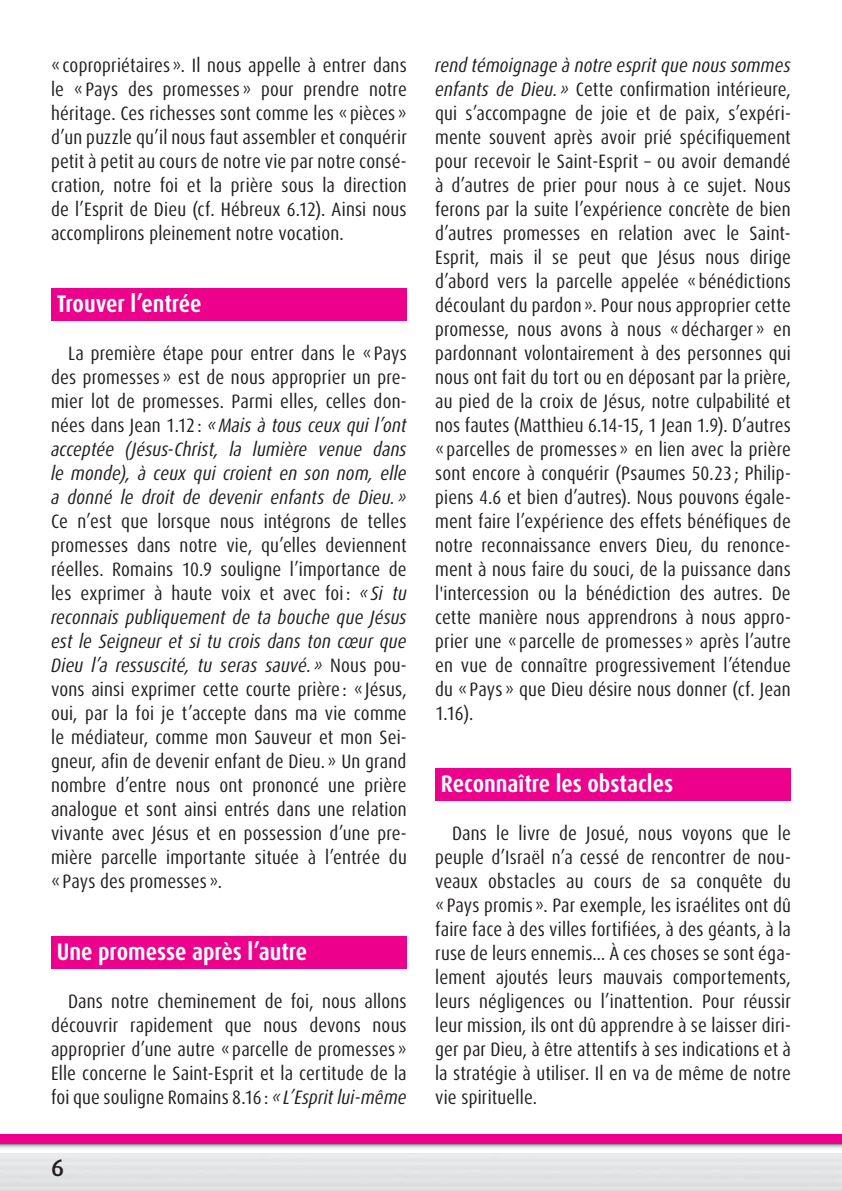
<style>
.page{position:relative;width:842px;height:1191px;background:#fff}
.page>*{position:absolute;margin:0;border:0;box-sizing:border-box;transform-origin:0 0}
.t1{font:700 condensed 24px "Dax OT";color:#fff}
.t2{font:500 24px "Dax OT";color:#231f20}
.t3{font:condensed 19.4px/24px "Dax OT";letter-spacing:.01em;color:#231f20;text-align:justify}
.t4{font:italic condensed 19.4px/24px "Dax OT";letter-spacing:.01em;color:#231f20;text-align:justify}
.s1{font-style:normal}
.s2{font-style:italic}
</style>
<div class="page">
<svg style="left:0;top:1143px;width:841px;height:6px"></svg>
<div style="left:0;top:1134px;width:842px;height:9px;background:#ec008c"></div>
<img style="left:841px;top:1153px;width:1px;height:38px">
<div style="left:51px;top:288px;width:356px;height:33px;background:#ec008c"></div>
<div style="left:435px;top:768px;width:356px;height:33px;background:#ec008c"></div>
<div style="left:51px;top:936px;width:356px;height:33px;background:#ec008c"></div>
<p class="t3" style="left:51px;top:55px;width:357px">« copropriétaires ». Il nous appelle à entrer dans le « Pays des promesses » pour prendre notre héritage. Ces richesses sont comme les « pièces » d’un puzzle qu’il nous faut assembler et conquérir petit à petit au cours de notre vie par notre consé&shy;cration, notre foi et la prière sous la direction de l’Esprit de Dieu (cf. Hébreux 6.12). Ainsi nous accomplirons pleinement notre vocation.</p>
<p class="t1" style="left:57px;top:295px;width:146px">Trouver l’entrée</p>
<p class="t4" style="left:51px;top:343px;width:357px;text-indent:17px"><span class="s1">La première étape pour entrer dans le « Pays des promesses » est de nous approprier un pre&shy;mier lot de promesses. Parmi elles, celles don&shy;nées dans Jean 1.12 :</span> « Mais à tous ceux qui l’ont acceptée (Jésus-Christ, la lumière venue dans le monde), à ceux qui croient en son nom, elle a donné le droit de devenir enfants de Dieu. »</p>
<p class="t3" style="left:51px;top:511px;width:357px">Ce n’est que lorsque nous intégrons de telles promesses dans notre vie, qu’elles deviennent réelles. Romains 10.9 souligne l’importance de les exprimer à haute voix et avec foi : <span class="s2">« Si tu reconnais publiquement de ta bouche que Jésus est le Seigneur et si tu crois dans ton cœur que Dieu l’a ressuscité, tu seras sauvé. »</span> Nous pou&shy;vons ainsi exprimer cette courte prière : « Jésus, oui, par la foi je t’accepte dans ma vie comme le médiateur, comme mon Sauveur et mon Sei&shy;gneur, afin de devenir enfant de Dieu. » Un grand nombre d’entre nous ont prononcé une prière analogue et sont ainsi entrés dans une relation vivante avec Jésus et en possession d’une pre&shy;mière parcelle importante située à l’entrée du « Pays des promesses ».</p>
<p class="t1" style="left:57px;top:943px;width:252px">Une promesse après l’autre</p>
<p class="t3" style="left:51px;top:991px;width:357px;text-indent:17px">Dans notre cheminement de foi, nous allons découvrir rapidement que nous devons nous approprier d’une autre « parcelle de promesses » Elle concerne le Saint-Esprit et la certitude de la foi que souligne Romains 8.16 : <span class="s2">« L’Esprit lui-même</span></p>
<p class="t2" style="left:51px;top:1156px;width:15px">6</p>
<p class="t3" style="left:435px;top:55px;width:357px"><span class="s2">rend témoignage à notre esprit que nous sommes enfants de Dieu. »</span> Cette confirmation intérieure, qui s’accompagne de joie et de paix, s’expéri&shy;mente souvent après avoir prié spécifiquement pour recevoir le Saint-Esprit – ou avoir demandé à d’autres de prier pour nous à ce sujet. Nous ferons par la suite l’expérience concrète de bien d’autres promesses en relation avec le Saint-Esprit, mais il se peut que Jésus nous dirige d’abord vers la parcelle appelée « bénédictions découlant du pardon ». Pour nous approprier cette promesse, nous avons à nous « décharger » en pardonnant volontairement à des personnes qui nous ont fait du tort ou en déposant par la prière, au pied de la croix de Jésus, notre culpabilité et nos fautes (Matthieu 6.14-15, 1 Jean 1.9). D’autres « parcelles de promesses » en lien avec la prière sont encore à conquérir (Psaumes 50.23 ; Philip&shy;piens 4.6 et bien d’autres). Nous pouvons égale&shy;ment faire l’expérience des effets bénéfiques de notre reconnaissance envers Dieu, du renonce&shy;ment à nous faire du souci, de la puissance dans l'intercession ou la bénédiction des autres. De cette manière nous apprendrons à nous appro&shy;prier une « parcelle de promesses » après l’autre en vue de connaître progressivement l’étendue du « Pays » que Dieu désire nous donner (cf. Jean 1.16).</p>
<p class="t1" style="left:441px;top:775px;width:234px">Reconnaître les obstacles</p>
<p class="t3" style="left:435px;top:823px;width:357px;text-indent:17px">Dans le livre de Josué, nous voyons que le peuple d’Israël n’a cessé de rencontrer de nou&shy;veaux obstacles au cours de sa conquête du « Pays promis ». Par exemple, les israélites ont dû faire face à des villes fortifiées, à des géants, à la ruse de leurs ennemis… À ces choses se sont éga&shy;lement ajoutés leurs mauvais comportements, leurs négligences ou l’inattention. Pour réussir leur mission, ils ont dû apprendre à se laisser diri&shy;ger par Dieu, à être attentifs à ses indications et à la stratégie à utiliser. Il en va de même de notre vie spirituelle.</p>
</div>
